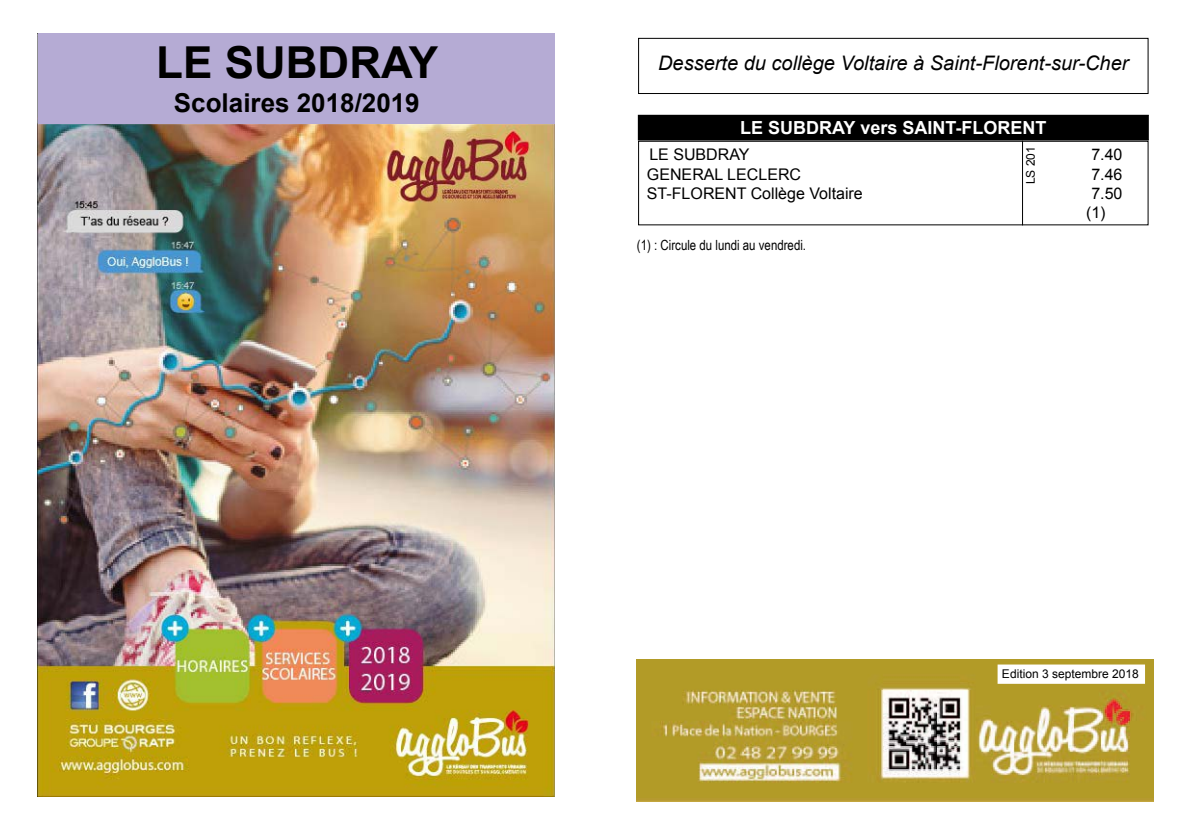
<style>
.page{position:relative;width:1191px;height:840px;background:#fff}
.page>*{position:absolute;margin:0;border:0;box-sizing:border-box;transform-origin:0 0}
.t1{font:700 44px "Arial";color:#000}
.t2{font:700 26px "Arial";color:#000}
.t3{font:italic 20px "Arial";color:#000}
.t4{font:700 18px "Arial";color:#fff}
.t5{font:16px/19.2px "Arial";color:#000}
.t6{font:14px "Arial Narrow";color:#000}
.t7{font:12px "Arial";color:#000}
</style>
<div class="page">
<div style="left:638px;top:38px;width:510px;height:56px;border:1px solid #000"></div>
<div style="left:638px;top:115px;width:510px;height:25px;background:#000"></div>
<div style="left:638px;top:141px;width:510px;height:84px;border:1px solid #000"></div>
<hr style="left:1022px;top:141px;width:1px;height:84px;background:#000">
<img style="left:637px;top:659px;width:516px;height:141px">
<div style="left:997px;top:664px;width:148px;height:19px;background:#fff;border:2px solid #fff"></div>
<img style="left:38px;top:33px;width:516px;height:763px">
<div style="left:39px;top:33px;width:516px;height:91px;background:#b5abd4"></div>
<h1 class="t1" style="left:156px;top:33px;width:100px">Le subdray</h1>
<h2 class="t2" style="left:174px;top:85px;width:247px">Scolaires 2018/2019</h2>
<p class="t3" style="left:658px;top:50px;width:472px">Desserte du collège Voltaire à Saint-Florent-sur-Cher</p>
<p class="t4" style="left:740px;top:115px;width:308px">LE SUBDRAY vers SAINT-FLORENT</p>
<p class="t7" style="left:1022px;top:184px;width:40px;rotate:-90deg">LS 201</p>
<p class="t5" style="left:649px;top:145px;width:102px">LE SUBDRAY</p>
<p class="t5" style="left:1091px;top:145px;width:33px">7.40</p>
<p class="t5" style="left:647px;top:164px;width:156px">GENERAL LECLERC</p>
<p class="t5" style="left:1091px;top:164px;width:33px">7.46</p>
<p class="t5" style="left:647px;top:184px;width:217px">ST-FLORENT Collège Voltaire</p>
<p class="t5" style="left:1086px;top:184px;width:38px;text-indent:5px">7.50 (1)</p>
<p class="t6" style="left:637px;top:234px;width:171px">(1) : Circule du lundi au vendredi.</p>
<p class="t7" style="left:1002px;top:666px;width:138px">Edition 3 septembre 2018</p>
</div>
